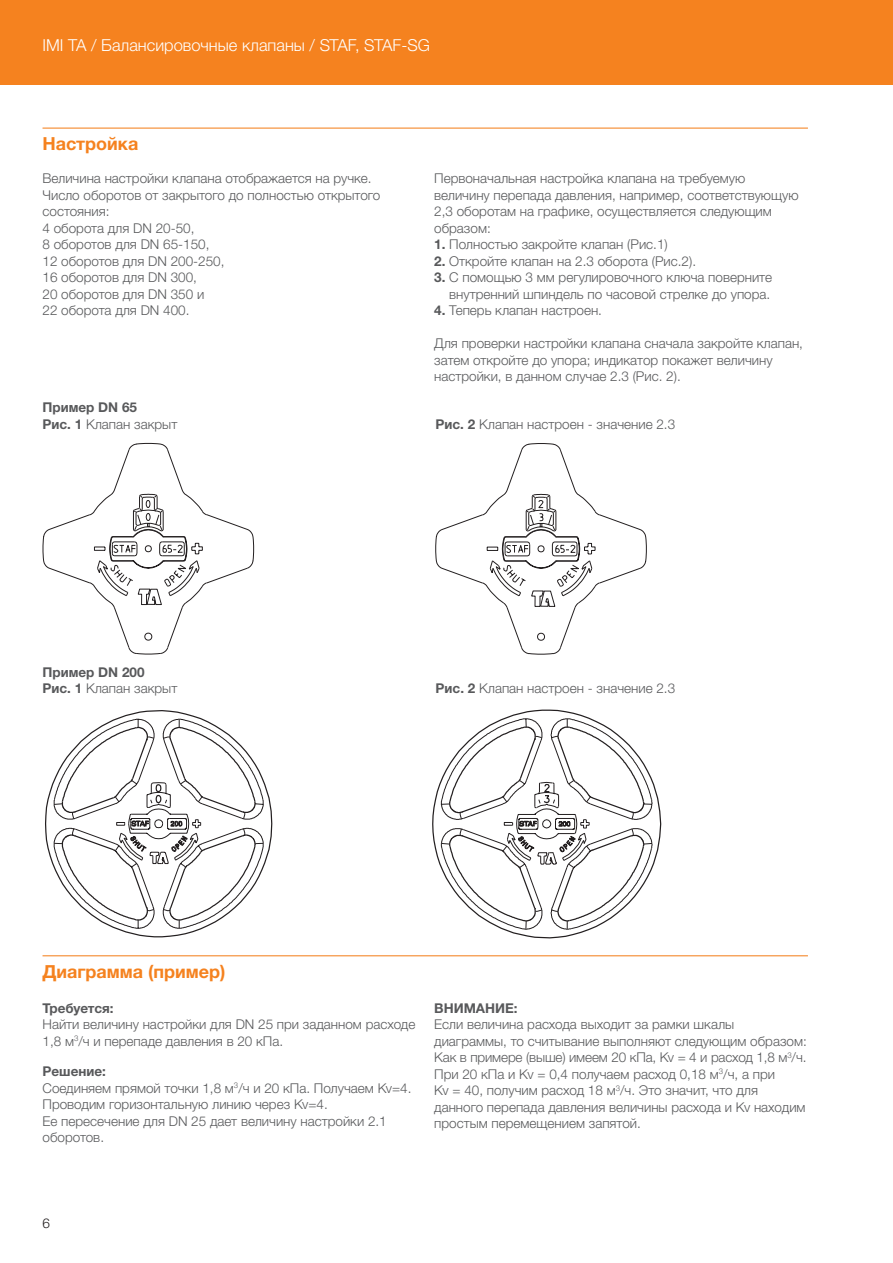
<style>
.page{position:relative;width:893px;height:1263px;background:#fff}
.page>*{position:absolute;margin:0;border:0;box-sizing:border-box;transform-origin:0 0}
.t1{font:700 18px "Helvetica Neue LTW1 G";color:#f5821f}
.t2{font:300 16.5px "Helvetica Neue LTW1 G";color:#fff}
.t3{font:300 13.5px/16.5px "Helvetica Neue LTW1 G";color:#58595b}
.t4{font:700 13.5px/16.5px "Helvetica Neue LTW1 G";color:#58595b}
.t5{font:300 13.5px "Helvetica Neue LTW1 G";color:#231f20}
.s1{font-weight:700}
.s2{font-weight:300}
</style>
<div class="page">
<div style="left:0;top:0;width:893px;height:85px;background:#f5821f"></div>
<hr style="left:43px;top:128px;width:765px;height:1px;background:#f5821f">
<hr style="left:43px;top:955px;width:765px;height:1px;background:#f5821f">
<svg style="left:43px;top:443px;width:212px;height:212px"></svg>
<svg style="left:435px;top:443px;width:212px;height:212px"></svg>
<svg style="left:45px;top:710px;width:228px;height:228px"></svg>
<svg style="left:432px;top:709px;width:230px;height:230px"></svg>
<svg style="left:441px;top:718px;width:211px;height:211px"></svg>
<p class="t2" style="left:43px;top:35px;width:389px">IMI TA / Балансировочные клапаны / STAF, STAF-SG</p>
<h1 class="t1" style="left:43px;top:132px;width:97px">Настройка</h1>
<p class="t3" style="left:43px;top:170px;width:339px">Величина настройки клапана отображается на ручке.<br>Число оборотов от закрытого до полностью открытого состояния:<br>4 оборота для DN 20-50,<br>8 оборотов для DN 65-150,<br>12 оборотов для DN 200-250,<br>16 оборотов для DN 300,<br>20 оборотов для DN 350 и<br>22 оборота для DN 400.</p>
<p class="t3" style="left:434px;top:170px;width:366px">Первоначальная настройка клапана на требуемую величину перепада давления, например, соответствующую 2,3 оборотам на графике, осуществляется следующим образом:</p>
<p class="t3" style="left:434px;top:236px;width:235px"><span class="s1">1.</span> Полностью закройте клапан (Рис.1)</p>
<p class="t3" style="left:434px;top:253px;width:263px"><span class="s1">2.</span> Откройте клапан на 2.3 оборота (Рис.2).</p>
<p class="t3" style="left:434px;top:269px;width:339px;text-align:right"><span class="s1">3.</span> С помощью 3 мм регулировочного ключа поверните внутренний шпиндель по часовой стрелке до упора.</p>
<p class="t3" style="left:434px;top:302px;width:169px"><span class="s1">4.</span> Теперь клапан настроен.</p>
<p class="t3" style="left:434px;top:335px;width:370px">Для проверки настройки клапана сначала закройте клапан, затем откройте до упора; индикатор покажет величину настройки, в данном случае 2.3 (Рис. 2).</p>
<p class="t4" style="left:43px;top:399px;width:136px">Пример DN 65<br>Рис. 1 <span class="s2">Клапан закрыт</span></p>
<p class="t4" style="left:43px;top:664px;width:136px">Пример DN 200<br>Рис. 1 <span class="s2">Клапан закрыт</span></p>
<p class="t3" style="left:436px;top:415px;width:241px"><span class="s1">Рис. 2</span> Клапан настроен - значение 2.3</p>
<p class="t3" style="left:436px;top:680px;width:241px"><span class="s1">Рис. 2</span> Клапан настроен - значение 2.3</p>
<h1 class="t1" style="left:43px;top:960px;width:185px">Диаграмма (пример)</h1>
<p class="t4" style="left:43px;top:999px;width:73px">Требуется:</p>
<p class="t3" style="left:43px;top:1016px;width:374px">Найти величину настройки для DN 25 при заданном расходе<br>1,8 м<sup>3</sup>/ч и перепаде давления в 20 кПа.</p>
<p class="t3" style="left:43px;top:1063px;width:370px"><span class="s1">Решение:<br></span>Соединяем прямой точки 1,8 м<sup>3</sup>/ч и 20 кПа. Получаем Kv=4.<br>Проводим горизонтальную линию через Kv=4.<br>Ее пересечение для DN 25 дает величину настройки 2.1 оборотов.</p>
<p class="t4" style="left:434px;top:999px;width:85px">ВНИМАНИЕ:</p>
<p class="t3" style="left:434px;top:1016px;width:374px">Если величина расхода выходит за рамки шкалы диаграммы, то считывание выполняют следующим образом:<br>Как в примере (выше) имеем 20 кПа, Kv = 4 и расход 1,8 м<sup>3</sup>/ч.<br>При 20 кПа и Kv = 0,4 получаем расход 0,18 м<sup>3</sup>/ч, а при<br>Kv = 40, получим расход 18 м<sup>3</sup>/ч. Это значит, что для данного перепада давления величины расхода и Kv находим простым перемещением запятой.</p>
<p class="t5" style="left:43px;top:1215px;width:9px">6</p>
</div>
